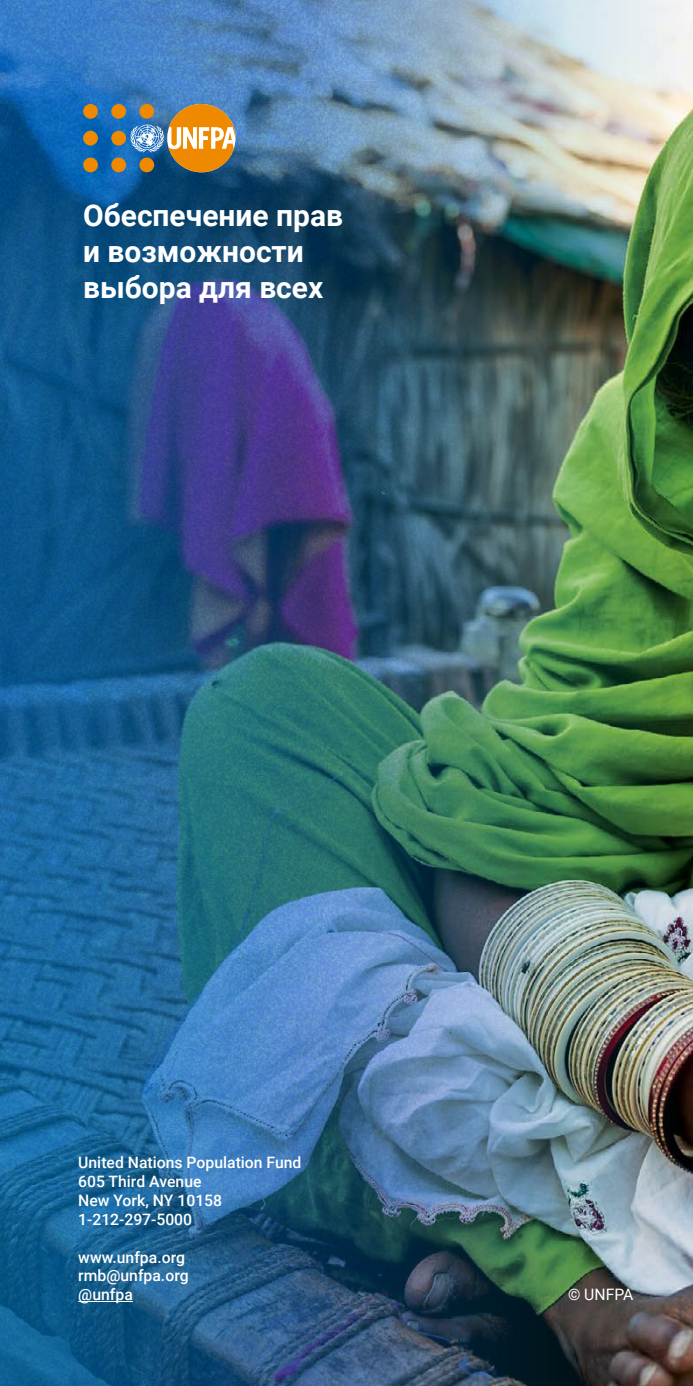
<style>
.page{position:relative;width:693px;height:1386px;background:#fff}
.page>*{position:absolute;margin:0;border:0;box-sizing:border-box;transform-origin:0 0}
.t1{font:700 29.93px/35.9px "Roboto";color:#fff}
.t2{font:500 15.75px "Roboto";color:#fff}
.t3{font:15.75px "Roboto";color:#fff}
</style>
<div class="page">
<img style="left:567px;top:0;width:126px;height:1386px">
<img style="left:0;top:0;width:567px;height:1386px">
<div style="left:111px;top:131px;width:15px;height:15px;background:#ef8a00;border-radius:50%"></div>
<div style="left:111px;top:158px;width:15px;height:14px;background:#ef8a00;border-radius:50%"></div>
<div style="left:111px;top:104px;width:15px;height:15px;background:#ef8a00;border-radius:50%"></div>
<div style="left:83px;top:131px;width:15px;height:15px;background:#ef8a00;border-radius:50%"></div>
<div style="left:83px;top:158px;width:15px;height:14px;background:#ef8a00;border-radius:50%"></div>
<div style="left:83px;top:104px;width:15px;height:15px;background:#ef8a00;border-radius:50%"></div>
<img style="left:130px;top:104px;width:106px;height:68px">
<hr style="left:78px;top:1301px;width:55px;height:1px;background:#fff">
<p class="t1" style="left:83px;top:197px;width:261px">Обеспечение прав и возможности выбора для всех</p>
<p class="t2" style="left:78px;top:1151px;width:225px">United Nations Population Fund</p>
<p class="t2" style="left:78px;top:1170px;width:125px">605 Third Avenue</p>
<p class="t2" style="left:78px;top:1189px;width:145px">New York, NY 10158</p>
<p class="t2" style="left:78px;top:1208px;width:115px">1-212-297-5000</p>
<p class="t2" style="left:78px;top:1246px;width:108px">www.unfpa.org</p>
<p class="t2" style="left:78px;top:1265px;width:112px">rmb@unfpa.org</p>
<p class="t2" style="left:78px;top:1284px;width:56px">@unfpa</p>
<p class="t3" style="left:568px;top:1284px;width:67px">© UNFPA</p>
</div>
